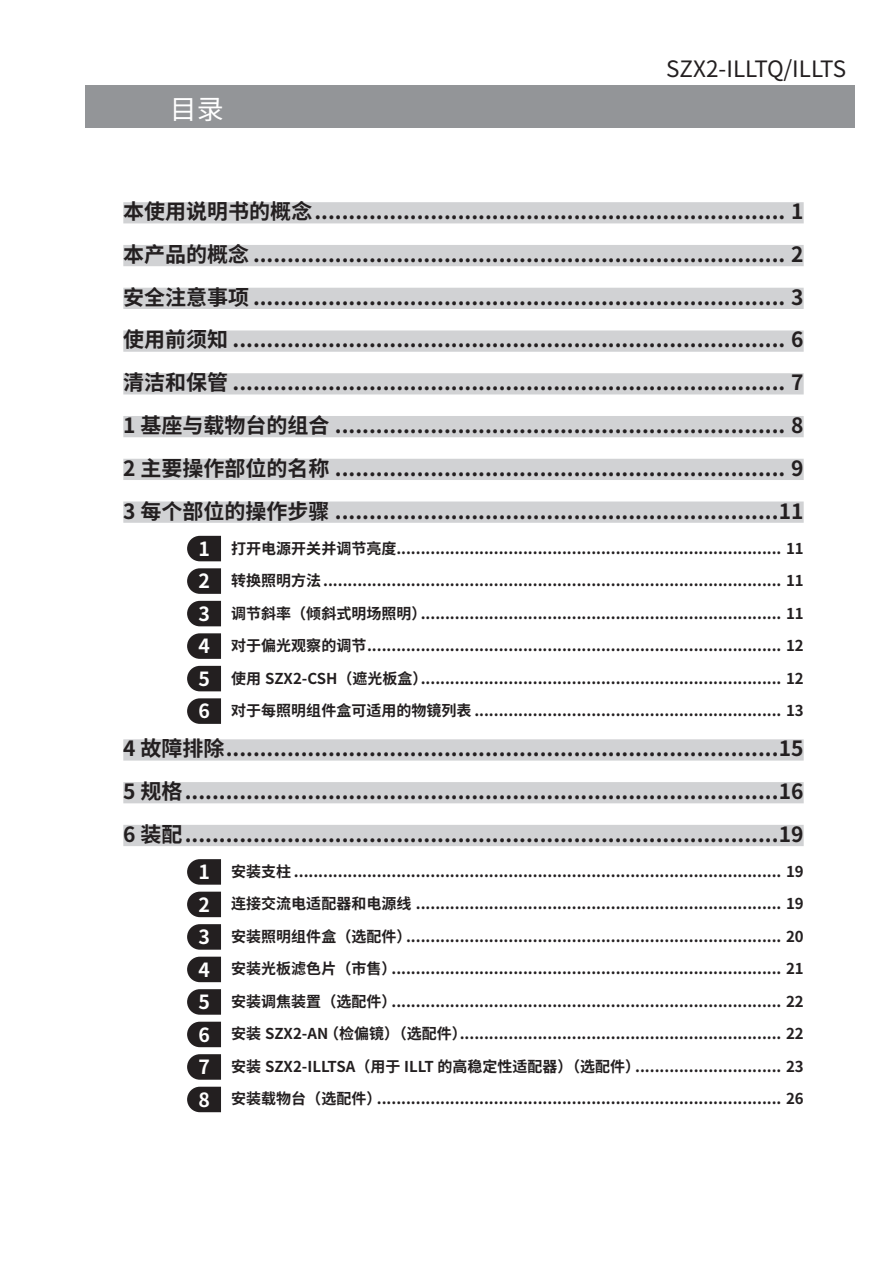
<style>
.page{position:relative;width:893px;height:1263px;background:#fff}
.page>*{position:absolute;margin:0;border:0;box-sizing:border-box;transform-origin:0 0}
.t1{font:27px "Noto Sans CJ Ksc";color:#fff}
.t2{font:22.5px "Noto Sans CJ Ksc";color:#231f20}
.t3{font:700 21px/42.8px "Noto Sans CJ Ksc";color:#231f20;text-align:justify}
.t4{font:700 15px/32.5px "Noto Sans CJ Ksc";color:#231f20;text-align:justify}
.s1{font-size:19.5px;color:#fff}
</style>
<div class="page">
<div style="left:85px;top:85px;width:770px;height:43px;background:#939598"></div>
<div style="left:123px;top:202px;width:681px;height:21px;background:#d1d2d4"></div>
<div style="left:123px;top:245px;width:681px;height:21px;background:#d1d2d4"></div>
<div style="left:123px;top:288px;width:681px;height:21px;background:#d1d2d4"></div>
<div style="left:123px;top:330px;width:681px;height:22px;background:#d1d2d4"></div>
<div style="left:123px;top:373px;width:681px;height:21px;background:#d1d2d4"></div>
<div style="left:123px;top:416px;width:681px;height:21px;background:#d1d2d4"></div>
<div style="left:123px;top:459px;width:681px;height:21px;background:#d1d2d4"></div>
<div style="left:123px;top:501px;width:681px;height:22px;background:#d1d2d4"></div>
<div style="left:123px;top:739px;width:681px;height:21px;background:#d1d2d4"></div>
<div style="left:123px;top:782px;width:681px;height:21px;background:#d1d2d4"></div>
<div style="left:123px;top:825px;width:681px;height:21px;background:#d1d2d4"></div>
<svg style="left:187px;top:536px;width:34px;height:25px"></svg>
<svg style="left:187px;top:568px;width:34px;height:26px"></svg>
<svg style="left:187px;top:601px;width:34px;height:25px"></svg>
<svg style="left:187px;top:633px;width:34px;height:26px"></svg>
<svg style="left:187px;top:666px;width:34px;height:25px"></svg>
<svg style="left:187px;top:698px;width:34px;height:26px"></svg>
<svg style="left:187px;top:859px;width:34px;height:26px"></svg>
<svg style="left:187px;top:892px;width:34px;height:25px"></svg>
<svg style="left:187px;top:924px;width:34px;height:26px"></svg>
<svg style="left:187px;top:957px;width:34px;height:25px"></svg>
<svg style="left:187px;top:989px;width:34px;height:26px"></svg>
<svg style="left:187px;top:1022px;width:34px;height:25px"></svg>
<svg style="left:187px;top:1054px;width:34px;height:26px"></svg>
<svg style="left:187px;top:1087px;width:34px;height:25px"></svg>
<h1 class="t1" style="left:170px;top:94px;width:56px">目录</h1>
<h2 class="t2" style="left:666px;top:56px;width:181px">SZX2-ILLTQ/ILLTS</h2>
<p class="t3" style="left:123px;top:191px;width:682px">本使用说明书的概念..................................................................... 1本产品的概念 .............................................................................. 2安全注意事项 .............................................................................. 3使用前须知 ................................................................................. 6清洁和保管 ................................................................................. 7<br>1 基座与载物台的组合 .................................................................. 8<br>2 主要操作部位的名称 .................................................................. 9<br>3 每个部位的操作步骤 .................................................................11</p>
<p class="t4" style="left:198px;top:532px;width:607px"><span class="s1">1</span> 打开电源开关并调节亮度............................................................................... 11<br><span class="s1">2</span> 转换照明方法.............................................................................................. 11<br><span class="s1">3</span> 调节斜率（倾斜式明场照明）.......................................................................... 11<br><span class="s1">4</span> 对于偏光观察的调节..................................................................................... 12<br><span class="s1">5</span> 使用 SZX2-CSH（遮光板盒）.......................................................................... 12<br><span class="s1">6</span> 对于每照明组件盒可适用的物镜列表 ............................................................... 13</p>
<p class="t3" style="left:123px;top:728px;width:682px">4 故障排除.................................................................................15<br>5 规格.......................................................................................16<br>6 装配.......................................................................................19</p>
<p class="t4" style="left:198px;top:855px;width:607px"><span class="s1">1</span> 安装支柱 .................................................................................................... 19<br><span class="s1">2</span> 连接交流电适配器和电源线 ........................................................................... 19<br><span class="s1">3</span> 安装照明组件盒（选配件）............................................................................. 20<br><span class="s1">4</span> 安装光板滤色片（市售）................................................................................ 21<br><span class="s1">5</span> 安装调焦装置（选配件）................................................................................ 22<br><span class="s1">6</span> 安装 SZX2-AN （检偏镜）（选配件）.................................................................. 22<br><span class="s1">7</span> 安装 SZX2-ILLTSA（用于 ILLT 的高稳定性适配器）（选配件）.............................. 23<br><span class="s1">8</span> 安装载物台（选配件）................................................................................... 26</p>
</div>
